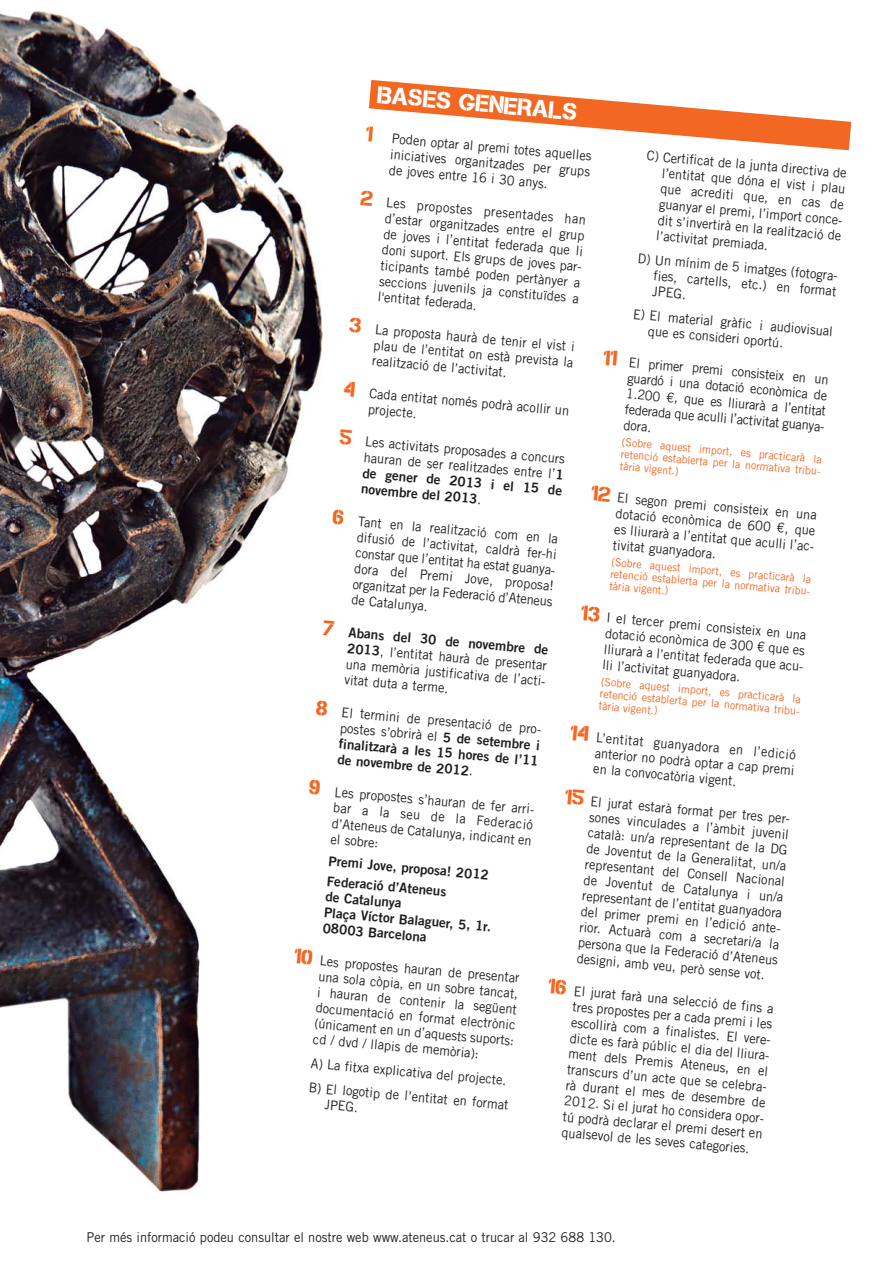
<style>
.page{position:relative;width:893px;height:1263px;background:#fff}
.page>*{position:absolute;margin:0;border:0;box-sizing:border-box;transform-origin:0 0}
.t1{font:24px "Cleanwork";color:#fff}
.t2{font:13.5px/15.8px "Trade Gothic LT Std";color:#231f20;scale:.95 1}
.t3{font:13.5px/15.8px "Trade Gothic LT Std Bd 2";color:#231f20}
.t4{font:11.25px/12px "Trade Gothic LT Std";color:#f26722;scale:.95 1}
.s1{font-family:"Cleanwork";font-size:21px;color:#f26722}
.s2{font-family:"Trade Gothic LT Std Bd 2"}
.s3{font-family:"Trade Gothic LT Std"}
</style>
<div class="page">
<img style="left:0;top:10px;width:323px;height:1182px">
<svg style="left:368px;top:80px;width:484px;height:71px"></svg>
<h1 class="t1" style="left:379px;top:80px;width:202px;rotate:5deg">BASES GENERALS</h1>
<p class="t2" style="left:392px;top:132px;width:213px;text-align:justify;text-indent:-26px;rotate:5deg"><span class="s1">1</span> Poden optar al premi totes aquelles iniciatives organitzades per grups de joves entre 16 i 30 anys.</p>
<p class="t2" style="left:387px;top:196px;width:215px;text-indent:-26px;rotate:5deg"><span class="s1">2</span> Les propostes presentades han d’estar organitzades entre el grup de joves i l’entitat federada que li doni suport. Els grups de joves par&shy;ticipants també poden pertànyer a seccions juvenils ja constituïdes a l'entitat federada.</p>
<p class="t2" style="left:376px;top:323px;width:213px;text-align:justify;text-indent:-26px;rotate:5deg"><span class="s1">3</span> La proposta haurà de tenir el vist i plau de l’entitat on està prevista la realització de l’activitat.</p>
<p class="t2" style="left:370px;top:387px;width:213px;text-indent:-26px;rotate:5deg"><span class="s1">4</span> Cada entitat només podrà acollir un projecte.</p>
<p class="t2" style="left:340px;top:433px;width:239px;text-align:right;rotate:5deg"><span class="s1">5</span> Les activitats proposades a concurs hauran de ser realitzades entre l’<span class="s2">1</span></p>
<p class="t2" style="left:664px;top:150px;width:198px;text-indent:-16px;rotate:5deg">C) Certificat de la junta directiva de l’entitat que dóna el vist i plau que acrediti que, en cas de guanyar el premi, l’import conce&shy;dit s’invertirà en la realització de l’activitat premiada.</p>
<p class="t2" style="left:656px;top:253px;width:197px;text-indent:-17px;rotate:5deg">D) Un mínim de 5 imatges (fotogra&shy;fies, cartells, etc.) en format<br>JPEG.</p>
<p class="t2" style="left:650px;top:309px;width:195px;text-indent:-16px;rotate:5deg">E) El material gràfic i audiovisual que es consideri oportú.</p>
<p class="t2" style="left:629px;top:355px;width:215px;text-indent:-26px;rotate:5deg"><span class="s1">11</span> El primer premi consisteix en un guardó i una dotació econòmica de<br>1.200 €, que es lliurarà a l’entitat federada que aculli l’activitat guanya&shy;dora.</p>
<p class="t4" style="left:622px;top:437px;width:215px;rotate:5deg">(Sobre aquest import, es practicarà la retenció establerta per la normativa tribu&shy;tària vigent.)</p>
<p class="t2" style="left:618px;top:491px;width:215px;text-indent:-26px;rotate:5deg"><span class="s1">12</span> El segon premi consisteix en una dotació econòmica de 600 €, que es lliurarà a l’entitat que aculli l’ac&shy;tivitat guanyadora.</p>
<p class="t4" style="left:612px;top:557px;width:215px;rotate:5deg">(Sobre aquest import, es practicarà la retenció establerta per la normativa tribu&shy;tària vigent.)</p>
<p class="t2" style="left:607px;top:611px;width:215px;text-indent:-26px;rotate:5deg"><span class="s1">13</span> I el tercer premi consisteix en una dotació econòmica de 300 € que es lliurarà a l’entitat federada que acu&shy;lli l’activitat guanyadora.</p>
<p class="t4" style="left:601px;top:676px;width:215px;rotate:5deg">(Sobre aquest import, es practicarà la retenció establerta per la normativa tribu&shy;tària vigent.)</p>
<p class="t2" style="left:597px;top:731px;width:213px;text-align:justify;text-indent:-26px;rotate:5deg"><span class="s1">14</span> L’entitat guanyadora en l’edició anterior no podrà optar a cap premi en la convocatòria vigent.</p>
<p class="t2" style="left:591px;top:795px;width:215px;text-indent:-26px;rotate:5deg"><span class="s1">15</span> El jurat estarà format per tres per&shy;sones vinculades a l’àmbit juvenil català: un/a representant de la DG de Joventut de la Generalitat, un/a representant del Consell Nacional de Joventut de Catalunya i un/a representant de l’entitat guanyadora del primer premi en l’edició ante&shy;rior. Actuarà com a secretari/a la persona que la Federació d’Ateneus designi, amb veu, però sense vot.</p>
<p class="t2" style="left:575px;top:984px;width:215px;text-indent:-26px;rotate:5deg"><span class="s1">16</span> El jurat farà una selecció de fins a tres propostes per a cada premi i les escollirà com a finalistes. El vere&shy;dicte es farà públic el dia del lliura&shy;ment dels Premis Ateneus, en el transcurs d’un acte que se celebra&shy;rà durant el mes de desembre de 2012. Si el jurat ho considera opor&shy;tú podrà declarar el premi desert en qualsevol de les seves categories.</p>
<p class="t3" style="left:363px;top:467px;width:202px;rotate:5deg">de gener de 2013 i el 15 de novembre del 2013<span class="s3">.</span></p>
<p class="t2" style="left:359px;top:515px;width:215px;text-indent:-26px;rotate:5deg"><span class="s1">6</span> Tant en la realització com en la difusió de l’activitat, caldrà fer-hi constar que l’entitat ha estat guanya&shy;dora del Premi Jove, proposa! organitzat per la Federació d’Ateneus de Catalunya.</p>
<p class="t3" style="left:324px;top:624px;width:227px;rotate:5deg"><span class="s1">7</span> Abans del 30 de novembre de</p>
<p class="t2" style="left:348px;top:641px;width:215px;rotate:5deg"><span class="s2">2013</span>, l’entitat haurà de presentar una memòria justificativa de l’acti&shy;vitat duta a terme.</p>
<p class="t2" style="left:317px;top:703px;width:242px;text-align:right;rotate:5deg"><span class="s1">8</span> El termini de presentació de pro&shy;postes s’obrirà el <span class="s2">5 de setembre i</span></p>
<p class="t3" style="left:339px;top:737px;width:202px;rotate:5deg">finalitzarà a les 15 hores de l’11 de novembre de 2012<span class="s3">.</span></p>
<p class="t2" style="left:335px;top:785px;width:215px;text-indent:-26px;rotate:5deg"><span class="s1">9</span> Les propostes s’hauran de fer arri&shy;bar a la seu de la Federació d’Ateneus de Catalunya, indicant en el sobre:</p>
<p class="t3" style="left:329px;top:852px;width:162px;line-height:20px;rotate:5deg">Premi Jove, proposa! 2012<br>Federació d’Ateneus</p>
<p class="t3" style="left:326px;top:890px;width:169px;rotate:5deg">de Catalunya<br>Plaça Víctor Balaguer, 5, 1r.<br>08003 Barcelona</p>
<p class="t2" style="left:320px;top:954px;width:213px;text-align:justify;text-indent:-26px;rotate:5deg"><span class="s1">10</span> Les propostes hauran de presentar una sola còpia, en un sobre tancat, i hauran de contenir la següent documentació en format electrònic (únicament en un d’aquests suports: cd / dvd / llapis de memòria):</p>
<p class="t2" style="left:312px;top:1052px;width:213px;line-height:24.3px;rotate:5deg">A) La fitxa explicativa del projecte.<br>B) El logotip de l’entitat en format</p>
<p class="t2" style="left:325px;top:1098px;width:37px;rotate:5deg">JPEG.</p>
<p class="t2" style="left:87px;top:1231px;width:559px">Per més informació podeu consultar el nostre web www.ateneus.cat o trucar al 932 688 130.</p>
</div>
